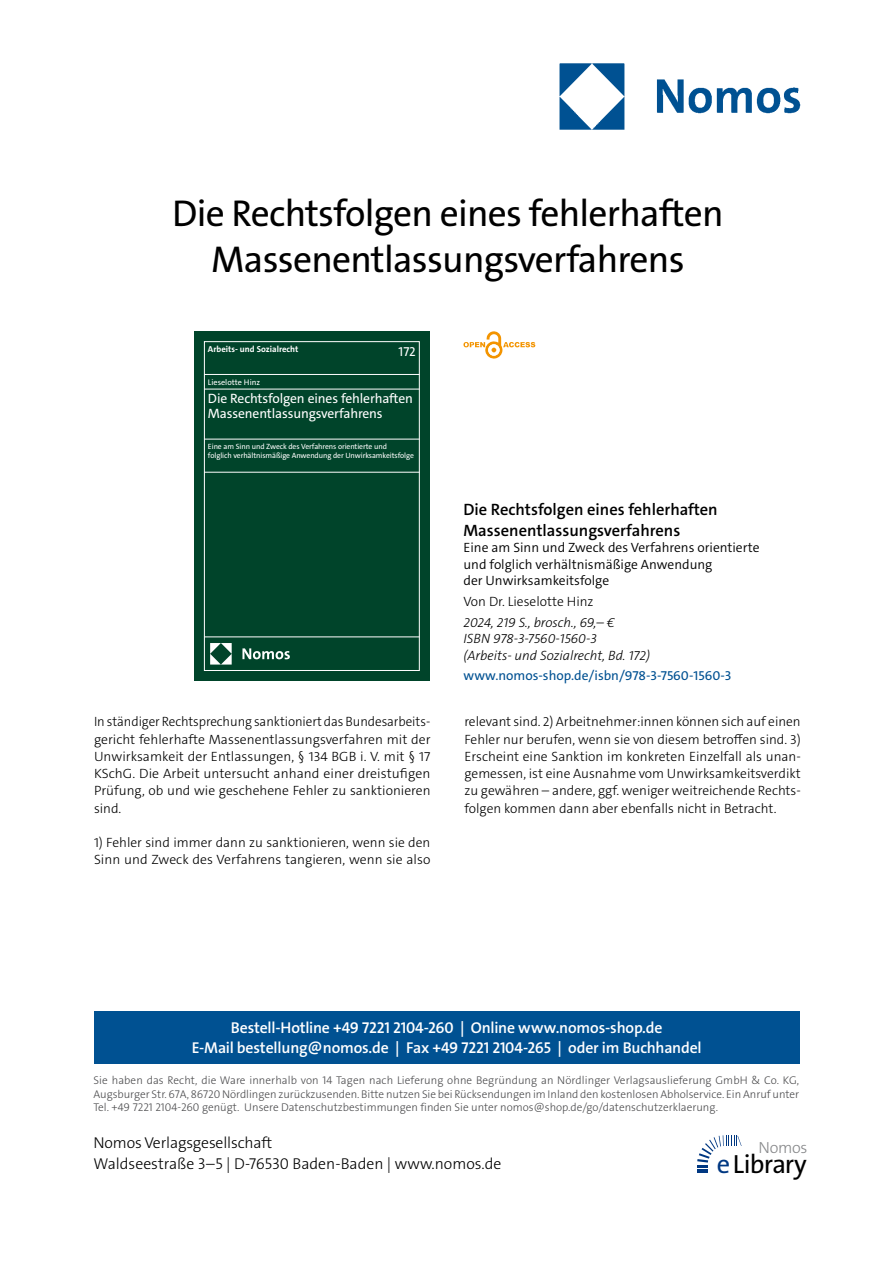
<style>
.page{position:relative;width:893px;height:1263px;background:#fff}
.page>*{position:absolute;margin:0;border:0;box-sizing:border-box;transform-origin:0 0}
.t1{font:37.5px/46.5px "The Sans Os F";letter-spacing:-.02em;color:#000;text-align:center}
.t2{font:26.4px "The Sans Os F";letter-spacing:-.03em;color:#000}
.t3{font:600 16.5px/21px "The Sans C5";color:#000}
.t4{font:300 16.2px "The Sans Os F";letter-spacing:-.02em;color:#87888a}
.t5{font:600 15.75px/21px "The Sans Os F";letter-spacing:-.01em;color:#fff;text-align:center}
.t6{font:300 15.75px/21px "The Sans Os F";color:#000}
.t7{font:300 13.5px/17.2px "The Sans C5";color:#000;text-align:justify}
.t8{font:300 13.5px/16.5px "The Sans C5";color:#000}
.t9{font:italic 300 13.5px/16.5px "The Sans C5";color:#000}
.t10{font:13.5px/14.7px "The Sans C5";letter-spacing:-.01em;color:#fff}
.t11{font:13.5px "The Sans C5";color:#005192}
.t12{font:13.05px "The Sans C5";color:#fff}
.t13{font:300 11.25px/13.5px "The Sans Os F";color:#4b4b4d;text-align:justify}
.t14{font:700 8.7px "The Sans C5";color:#fff}
.t15{font:8.1px "The Sans C5";color:#fff}
.t16{font:7.65px/9.1px "The Sans C5";letter-spacing:-.01em;color:#fff}
.s1{color:#003882}
</style>
<div class="page">
<img style="left:559px;top:63px;width:242px;height:67px">
<div style="left:94px;top:1011px;width:705px;height:52px;background:#005192"></div>
<svg style="left:697px;top:1135px;width:45px;height:38px"></svg>
<div style="left:194px;top:331px;width:236px;height:349px;background:#00442a"></div>
<div style="left:204px;top:341px;width:216px;height:330px;border:1px solid #fff"></div>
<hr style="left:204px;top:374px;width:216px;height:1px;background:#fff">
<hr style="left:204px;top:389px;width:216px;height:1px;background:#fff">
<hr style="left:204px;top:439px;width:216px;height:1px;background:#fff">
<hr style="left:204px;top:472px;width:216px;height:1px;background:#fff">
<hr style="left:204px;top:637px;width:216px;height:1px;background:#fff">
<svg style="left:242px;top:648px;width:48px;height:11px"></svg>
<svg style="left:210px;top:643px;width:22px;height:21px"></svg>
<svg style="left:463px;top:331px;width:72px;height:28px"></svg>
<h1 class="t1" style="left:172px;top:194px;width:553px">Die Rechtsfolgen eines fehlerhaften<br>Massenentlassungsverfahrens</h1>
<p class="t14" style="left:208px;top:344px;width:92px">Arbeits- und Sozialrecht</p>
<p class="t12" style="left:399px;top:343px;width:19px">172</p>
<p class="t15" style="left:208px;top:377px;width:54px">Lieselotte Hinz</p>
<p class="t10" style="left:208px;top:391px;width:206px">Die Rechtsfolgen eines fehlerhaften<br>Massenentlassungsverfahrens</p>
<p class="t16" style="left:208px;top:442px;width:207px">Eine am Sinn und Zweck des Verfahrens orientierte und<br>folglich verhältnismäßige Anwendung der Unwirksamkeitsfolge</p>
<p class="t7" style="left:94px;top:713px;width:338px">In ständiger Rechtsprechung sanktioniert das Bundesarbeits&shy;gericht fehlerhafte Massenentlassungsverfahren mit der Unwirksamkeit der Entlassungen, § 134 BGB i. V. mit § 17<br>KSchG. Die Arbeit untersucht anhand einer dreistufigen Prüfung, ob und wie geschehene Fehler zu sanktionieren sind.</p>
<p class="t7" style="left:94px;top:834px;width:338px">1) Fehler sind immer dann zu sanktionieren, wenn sie den<br>Sinn und Zweck des Verfahrens tangieren, wenn sie also</p>
<p class="t3" style="left:463px;top:499px;width:256px">Die Rechtsfolgen eines fehlerhaften<br>Massenentlassungsverfahrens</p>
<p class="t8" style="left:463px;top:539px;width:298px">Eine am Sinn und Zweck des Verfahrens orientierte und folglich verhältnismäßige Anwendung<br>der Unwirksamkeitsfolge</p>
<p class="t7" style="left:463px;top:593px;width:132px">Von Dr. Lieselotte Hinz</p>
<p class="t9" style="left:463px;top:614px;width:188px">2024, 219 S., brosch., 69,– €<br>ISBN 978-3-7560-1560-3<br>(Arbeits- und Sozialrecht, Bd. 172)</p>
<p class="t11" style="left:463px;top:667px;width:269px">www.nomos-shop.de/isbn/978-3-7560-1560-3</p>
<p class="t7" style="left:464px;top:713px;width:338px">relevant sind. 2) Arbeitnehmer:innen können sich auf einen Fehler nur berufen, wenn sie von diesem betroffen sind. 3)<br>Erscheint eine Sanktion im konkreten Einzelfall als unan&shy;gemessen, ist eine Ausnahme vom Unwirksamkeitsverdikt zu gewähren – andere, ggf. weniger weitreichende Rechts&shy;folgen kommen dann aber ebenfalls nicht in Betracht.</p>
<p class="t5" style="left:192px;top:1017px;width:511px">Bestell-Hotline +49 7221 2104-260 | Online www.nomos-shop.de<br>E-Mail bestellung@nomos.de | Fax +49 7221 2104-265 | oder im Buchhandel</p>
<p class="t13" style="left:94px;top:1074px;width:707px">Sie haben das Recht, die Ware innerhalb von 14 Tagen nach Lieferung ohne Begründung an Nördlinger Verlagsauslieferung GmbH &amp; Co. KG, Augsburger Str. 67A, 86720 Nördlingen zurückzusenden. Bitte nutzen Sie bei Rücksendungen im Inland den kostenlosen Abholservice. Ein Anruf unter Tel. +49 7221 2104-260 genügt. Unsere Datenschutzbestimmungen finden Sie unter nomos@shop.de/go/datenschutzerklaerung.</p>
<p class="t6" style="left:94px;top:1133px;width:409px">Nomos Verlagsgesellschaft<br>Waldseestraße 3–5 | D-76530 Baden-Baden | www.nomos.de</p>
<p class="t4" style="left:758px;top:1137px;width:51px">Nomos</p>
<h2 class="t2" style="left:717px;top:1153px;width:91px"><span class="s1">e</span>Library</h2>
</div>
